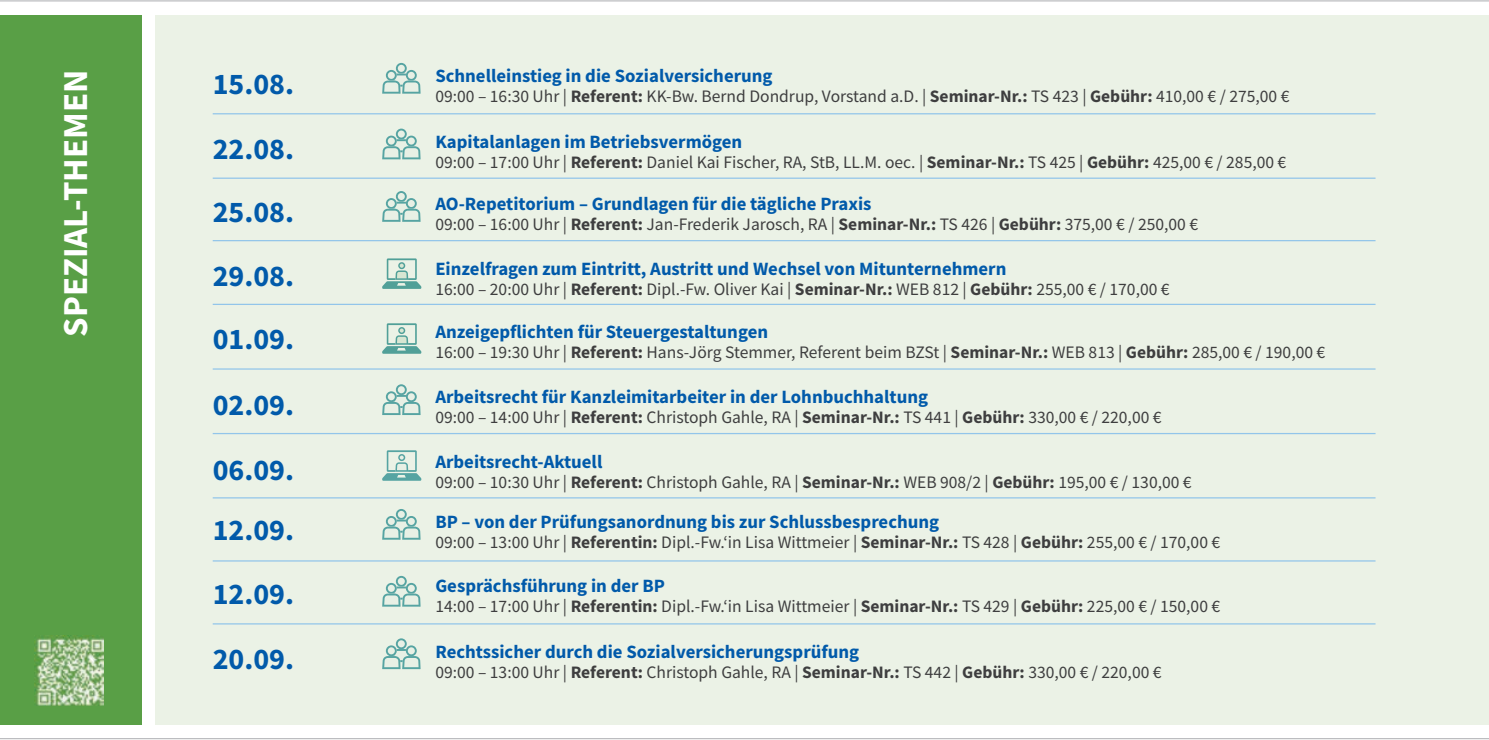
<style>
.page{position:relative;width:1489px;height:740px;background:#fff}
.page>*{position:absolute;margin:0;border:0;box-sizing:border-box;transform-origin:0 0}
.t1{font:700 35px "Source Sans Pro";color:#fff}
.t2{font:700 30px/65.8px "Source Sans Pro";color:#015aaa}
.t3{font:700 18.75px "Source Sans Pro";color:#015aaa}
.t4{font:17.5px "Source Sans Pro";color:#3e3e3f}
.s1{font-weight:700}
</style>
<div class="page">
<div style="left:156px;top:2px;width:1332px;height:738px;background:#ebf2e6"></div>
<div style="left:0;top:2px;width:142px;height:738px;background:#599f46"></div>
<hr style="left:213px;top:113px;width:1162px;height:1px;background:#92c5ea">
<hr style="left:213px;top:497px;width:1162px;height:1px;background:#92c5ea">
<hr style="left:213px;top:433px;width:1162px;height:1px;background:#92c5ea">
<hr style="left:213px;top:368px;width:1162px;height:2px;background:#92c5ea">
<hr style="left:213px;top:178px;width:1162px;height:1px;background:#92c5ea">
<hr style="left:213px;top:240px;width:1162px;height:1px;background:#92c5ea">
<hr style="left:213px;top:304px;width:1162px;height:1px;background:#92c5ea">
<hr style="left:213px;top:560px;width:1162px;height:2px;background:#92c5ea">
<svg style="left:382px;top:63px;width:38px;height:31px"></svg>
<svg style="left:382px;top:191px;width:38px;height:31px"></svg>
<svg style="left:382px;top:129px;width:38px;height:30px"></svg>
<svg style="left:382px;top:258px;width:39px;height:31px"></svg>
<svg style="left:382px;top:384px;width:38px;height:31px"></svg>
<svg style="left:382px;top:450px;width:39px;height:31px"></svg>
<svg style="left:382px;top:576px;width:38px;height:31px"></svg>
<svg style="left:382px;top:509px;width:38px;height:31px"></svg>
<hr style="left:213px;top:623px;width:1162px;height:2px;background:#92c5ea">
<svg style="left:382px;top:638px;width:38px;height:31px"></svg>
<img style="left:35px;top:636px;width:69px;height:70px">
<svg style="left:382px;top:323px;width:39px;height:31px"></svg>
<div style="left:0;top:726px;width:1488px;height:14px;background:#fff"></div>
<div style="left:0;top:0;width:1488px;height:14px;background:#fff"></div>
<hr style="left:0;top:0;width:1488px;height:2px;background:#bcbdc0">
<hr style="left:0;top:738px;width:1488px;height:1px;background:#bcbdc0">
<p class="t3" style="left:435px;top:63px;width:339px">Schnelleinstieg in die Sozialversicherung</p>
<p class="t4" style="left:435px;top:85px;width:855px">09:00 – 16:30 Uhr | <span class="s1">Referent:</span> KK-Bw. Bernd Dondrup, Vorstand a.D. | <span class="s1">Seminar-Nr.:</span> TS 423 | <span class="s1">Gebühr:</span> 410,00 € / 275,00 €</p>
<h1 class="t1" style="left:52px;top:337px;width:268px;rotate:-90deg">SPEZIAL-THEMEN</h1>
<h2 class="t2" style="left:213px;top:50px;width:83px">15.08.<br>22.08.</h2>
<p class="t3" style="left:435px;top:129px;width:308px">Kapitalanlagen im Betriebsvermögen</p>
<p class="t4" style="left:435px;top:151px;width:852px">09:00 – 17:00 Uhr | <span class="s1">Referent:</span> Daniel Kai Fischer, RA, StB, LL.M. oec. | <span class="s1">Seminar-Nr.:</span> TS 425 | <span class="s1">Gebühr:</span> 425,00 € / 285,00 €</p>
<p class="t3" style="left:435px;top:191px;width:437px">AO-Repetitorium – Grundlagen für die tägliche Praxis</p>
<p class="t4" style="left:435px;top:213px;width:764px">09:00 – 16:00 Uhr | <span class="s1">Referent:</span> Jan-Frederik Jarosch, RA | <span class="s1">Seminar-Nr.:</span> TS 426 | <span class="s1">Gebühr:</span> 375,00 € / 250,00 €</p>
<h2 class="t2" style="left:213px;top:179px;width:83px">25.08.</h2>
<p class="t3" style="left:435px;top:256px;width:572px">Einzelfragen zum Eintritt, Austritt und Wechsel von Mitunternehmern</p>
<p class="t4" style="left:435px;top:278px;width:735px">16:00 – 20:00 Uhr | <span class="s1">Referent:</span> Dipl.-Fw. Oliver Kai | <span class="s1">Seminar-Nr.:</span> WEB 812 | <span class="s1">Gebühr:</span> 255,00 € / 170,00 €</p>
<h2 class="t2" style="left:213px;top:243px;width:83px">29.08.</h2>
<h2 class="t2" style="left:213px;top:306px;width:83px">01.09.</h2>
<p class="t3" style="left:435px;top:319px;width:334px">Anzeigepflichten für Steuergestaltungen</p>
<p class="t4" style="left:435px;top:341px;width:891px">16:00 – 19:30 Uhr | <span class="s1">Referent:</span> Hans-Jörg Stemmer, Referent beim BZSt | <span class="s1">Seminar-Nr.:</span> WEB 813 | <span class="s1">Gebühr:</span> 285,00 € / 190,00 €</p>
<h2 class="t2" style="left:213px;top:372px;width:83px">02.09.</h2>
<h2 class="t2" style="left:213px;top:436px;width:83px">06.09.</h2>
<p class="t3" style="left:435px;top:385px;width:494px">Arbeitsrecht für Kanzleimitarbeiter in der Lohnbuchhaltung</p>
<p class="t4" style="left:435px;top:407px;width:727px">09:00 – 14:00 Uhr | <span class="s1">Referent:</span> Christoph Gahle, RA | <span class="s1">Seminar-Nr.:</span> TS 441 | <span class="s1">Gebühr:</span> 330,00 € / 220,00 €</p>
<p class="t3" style="left:435px;top:449px;width:168px">Arbeitsrecht-Aktuell</p>
<p class="t4" style="left:435px;top:471px;width:757px">09:00 – 10:30 Uhr | <span class="s1">Referent:</span> Christoph Gahle, RA | <span class="s1">Seminar-Nr.:</span> WEB 908/2 | <span class="s1">Gebühr:</span> 195,00 € / 130,00 €</p>
<h2 class="t2" style="left:213px;top:496px;width:83px">12.09.</h2>
<p class="t3" style="left:435px;top:509px;width:505px">BP – von der Prüfungsanordnung bis zur Schlussbesprechung</p>
<p class="t4" style="left:435px;top:531px;width:786px">09:00 – 13:00 Uhr | <span class="s1">Referentin:</span> Dipl.-Fw.‘in Lisa Wittmeier | <span class="s1">Seminar-Nr.:</span> TS 428 | <span class="s1">Gebühr:</span> 255,00 € / 170,00 €</p>
<h2 class="t2" style="left:213px;top:561px;width:83px">12.09.</h2>
<p class="t3" style="left:435px;top:573px;width:231px">Gesprächsführung in der BP</p>
<p class="t4" style="left:435px;top:595px;width:786px">14:00 – 17:00 Uhr | <span class="s1">Referentin:</span> Dipl.-Fw.‘in Lisa Wittmeier | <span class="s1">Seminar-Nr.:</span> TS 429 | <span class="s1">Gebühr:</span> 225,00 € / 150,00 €</p>
<h2 class="t2" style="left:213px;top:626px;width:83px">20.09.</h2>
<p class="t3" style="left:435px;top:639px;width:425px">Rechtssicher durch die Sozialversicherungsprüfung</p>
<p class="t4" style="left:435px;top:661px;width:727px">09:00 – 13:00 Uhr | <span class="s1">Referent:</span> Christoph Gahle, RA | <span class="s1">Seminar-Nr.:</span> TS 442 | <span class="s1">Gebühr:</span> 330,00 € / 220,00 €</p>
</div>
